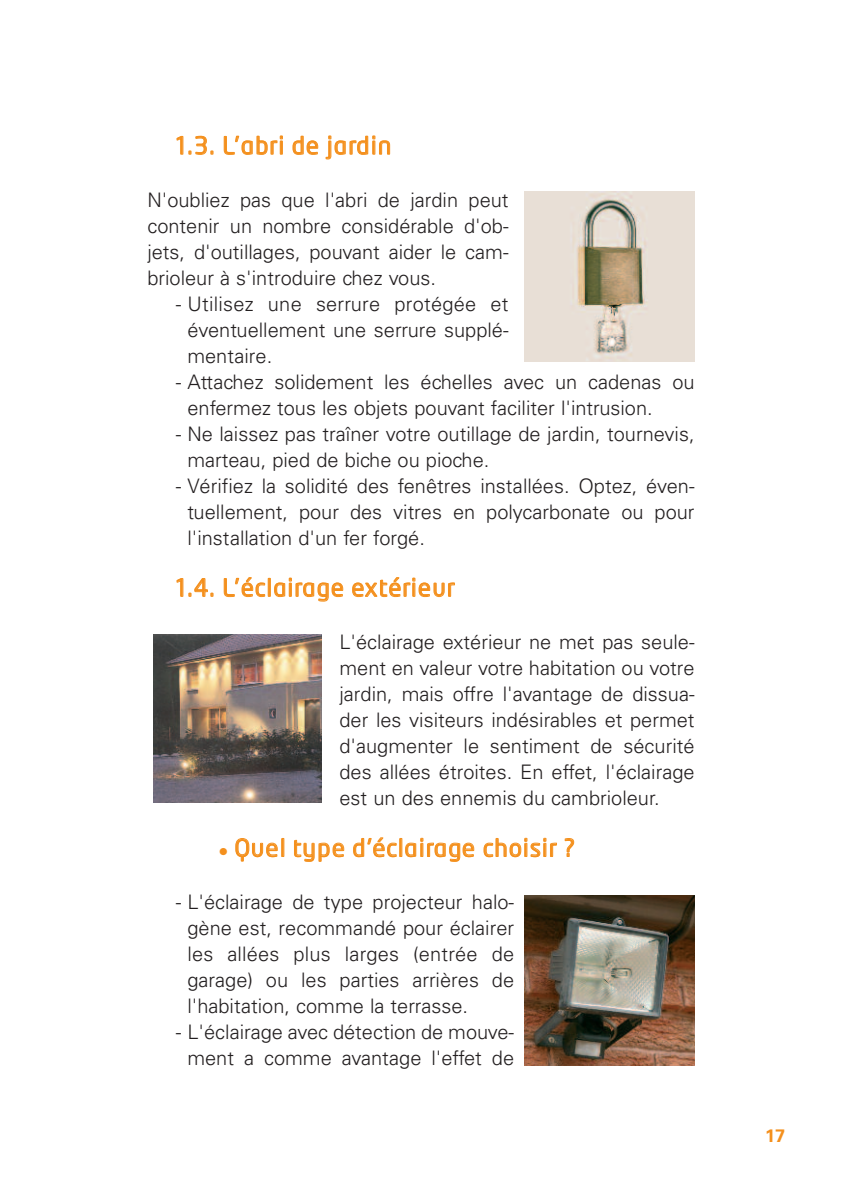
<style>
.page{position:relative;width:842px;height:1191px;background:#fff}
.page>*{position:absolute;margin:0;border:0;box-sizing:border-box;transform-origin:0 0}
.t1{font:24px "Neo Tech";letter-spacing:.04em;color:#f4901d}
.t2{font:300 20px/26px "Univers";color:#231f20;text-align:justify}
.t3{font:700 18px "Univers";color:#f4901d}
</style>
<div class="page">
<img style="left:153px;top:634px;width:169px;height:169px">
<hr style="left:0;top:102px;width:1px;height:95px;background:#f4901d">
<img style="left:525px;top:191px;width:170px;height:170px">
<img style="left:524px;top:895px;width:170px;height:170px">
<p class="t1" style="left:176px;top:136px;width:217px">1.3. L’abri de jardin</p>
<p class="t2" style="left:147px;top:188px;width:363px">N'oubliez pas que l'abri de jardin peut contenir un nombre considérable d'ob&shy;jets, d'outillages, pouvant aider le cam&shy;brioleur à s'introduire chez vous.</p>
<p class="t2" style="left:187px;top:292px;width:323px;text-indent:-12px">- Utilisez une serrure protégée et éventuellement une serrure supplé&shy;mentaire.</p>
<p class="t2" style="left:187px;top:370px;width:509px;text-indent:-12px">- Attachez solidement les échelles avec un cadenas ou enfermez tous les objets pouvant faciliter l'intrusion.</p>
<p class="t2" style="left:187px;top:422px;width:509px;text-indent:-12px">- Ne laissez pas traîner votre outillage de jardin, tournevis, marteau, pied de biche ou pioche.</p>
<p class="t2" style="left:187px;top:474px;width:509px;text-indent:-12px">- Vérifiez la solidité des fenêtres installées. Optez, éven&shy;tuellement, pour des vitres en polycarbonate ou pour l'installation d'un fer forgé.</p>
<p class="t1" style="left:176px;top:578px;width:281px">1.4. L’éclairage extérieur</p>
<p class="t2" style="left:339px;top:630px;width:357px">L'éclairage extérieur ne met pas seule&shy;ment en valeur votre habitation ou votre jardin, mais offre l'avantage de dissua&shy;der les visiteurs indésirables et permet d'augmenter le sentiment de sécurité des allées étroites. En effet, l'éclairage est un des ennemis du cambrioleur.</p>
<p class="t1" style="left:219px;top:838px;width:357px">● Quel type d'éclairage choisir ?</p>
<p class="t2" style="left:187px;top:890px;width:328px;text-indent:-12px">- L'éclairage de type projecteur halo&shy;gène est, recommandé pour éclairer les allées plus larges (entrée de garage) ou les parties arrières de l'habitation, comme la terrasse.</p>
<p class="t2" style="left:176px;top:1020px;width:340px;text-align:center">- L'éclairage avec détection de mouve&shy;ment a comme avantage l'effet de</p>
<p class="t3" style="left:765px;top:1128px;width:22px">17</p>
</div>
